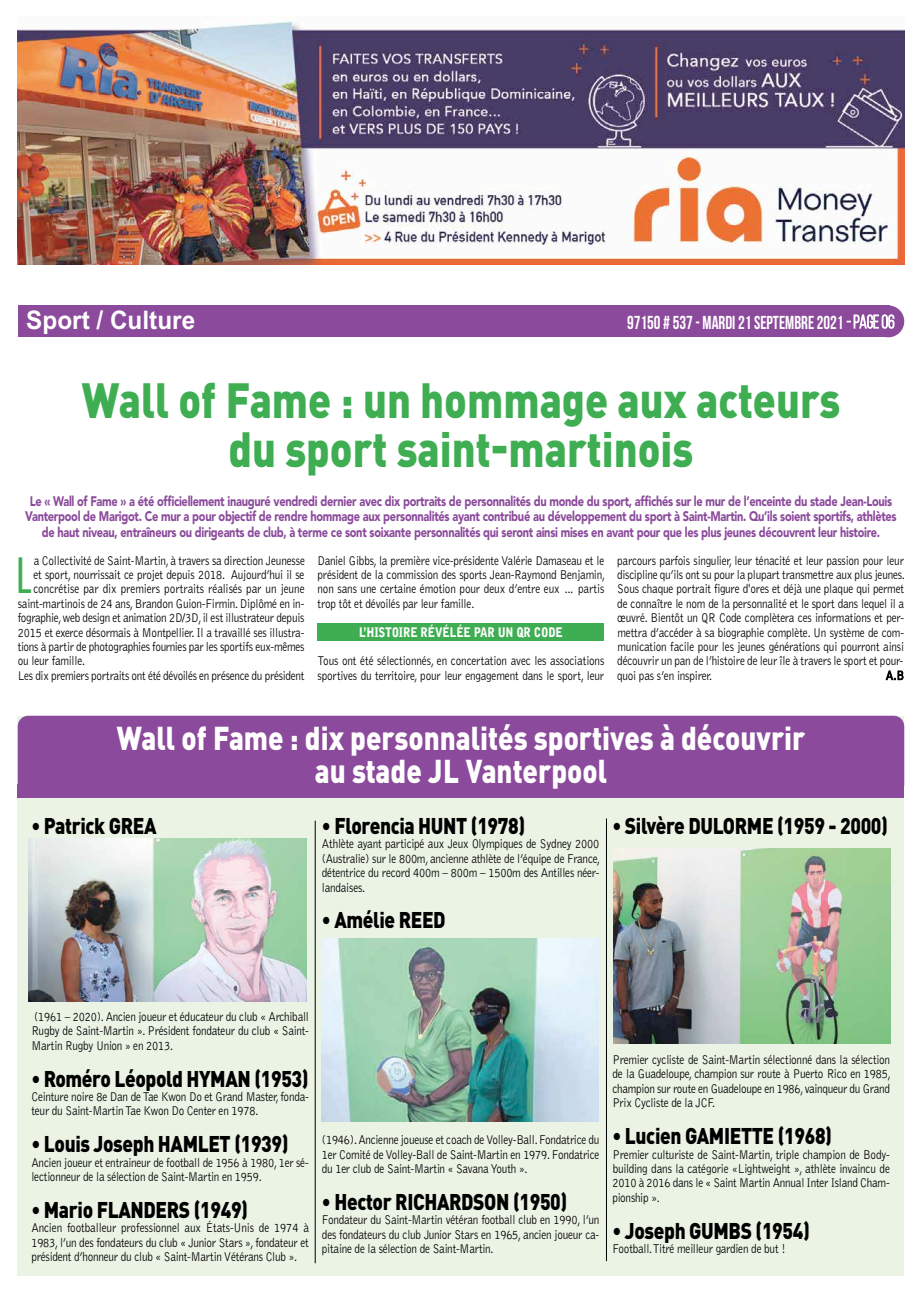
<style>
.page{position:relative;width:922px;height:1294px;background:#fff}
.page>*{position:absolute;margin:0;border:0;box-sizing:border-box;transform-origin:0 0}
.t1{font:900 48.75px/48.8px "DIN Pro";color:#3fae53;text-align:center;scale:.85 1}
.t2{font:47.38px "Futura";color:#3fae53;scale:.9 1}
.t3{font:900 32.62px/32.6px "DIN Pro";color:#fff;text-align:center;scale:.85 1}
.t4{font:700 25.62px "Arial";color:#fff;scale:.95 1}
.t5{font:900 22.5px "DIN Pro";letter-spacing:-.02em;color:#000;scale:.85 1}
.t6{font:700 18.75px "Bebas Neue";color:#fff;scale:.9 1}
.t7{font:900 13.75px/15.6px "Avenir";letter-spacing:-.025em;color:#8b4a9b;text-align:center;scale:.8 1}
.t8{font:300 13.12px/14.4px "Bell Gothic";letter-spacing:-.02em;color:#000;text-align:justify;scale:.85 1}
.t9{font:900 13.12px "Bell Gothic";letter-spacing:-.015em;color:#fff;scale:.85 1}
.s1{font-weight:400}
</style>
<div class="page">
<div style="left:18px;top:715px;width:886px;height:560px;background:#ebf3e5"></div>
<div style="left:317px;top:623px;width:286px;height:17px;background:#3fae53"></div>
<svg style="left:885px;top:670px;width:18px;height:10px"></svg>
<div style="left:18px;top:305px;width:871px;height:32px;background:#8b4a9b"></div>
<div style="left:872px;top:305px;width:32px;height:32px;background:#8b4a9b;border-radius:50%"></div>
<svg style="left:846px;top:314px;width:48px;height:15px"></svg>
<img style="left:18px;top:20px;width:886px;height:244px">
<img style="left:28px;top:838px;width:279px;height:163px">
<img style="left:322px;top:938px;width:276px;height:183px">
<img style="left:613px;top:848px;width:277px;height:195px">
<div style="left:18px;top:715px;width:886px;height:80px;background:#8b4a9b;border-radius:11px"></div>
<div style="left:18px;top:784px;width:886px;height:14px;background:#8b4a9b"></div>
<hr style="left:315px;top:820px;width:1px;height:443px;background:#000">
<hr style="left:606px;top:818px;width:1px;height:442px;background:#000">
<h3 class="t4" style="left:26px;top:303px;width:179px">Sport / Culture</h3>
<h3 class="t6" style="left:627px;top:312px;width:298px">97150 # 537- MARDI 21SEPTEMBRE2021 <span class="s1">-page06</span></h3>
<h1 class="t1" style="left:82px;top:369px;width:893px">Wall of Fame : un hommage aux acteurs du sport saint-martinois</h1>
<p class="t7" style="left:25px;top:492px;width:1090px">Le « Wall of Fame » a été officiellement inauguré vendredi dernier avec dix portraits de personnalités du monde du sport, affichés sur le mur de l’enceinte du stade Jean-Louis<br>Vanterpool de Marigot. Ce mur a pour objectif de rendre hommage aux personnalités ayant contribué au développement du sport à Saint-Martin. Qu’ils soient sportifs, athlètes de haut niveau, entraîneurs ou dirigeants de club, à terme ce sont soixante personnalités qui seront ainsi mises en avant pour que les plus jeunes découvrent leur histoire.</p>
<h2 class="t2" style="left:15px;top:545px;width:19px">L</h2>
<p class="t8" style="left:34px;top:553px;width:320px">a Collectivité de Saint-Martin, à travers sa direction Jeunesse</p>
<p class="t8" style="left:33px;top:568px;width:320px">et sport, nourrissait ce projet depuis 2018. Aujourd’hui il se</p>
<p class="t8" style="left:33px;top:582px;width:320px">concrétise par dix premiers portraits réalisés par un jeune</p>
<p class="t8" style="left:18px;top:596px;width:338px">saint-martinois de 24 ans, Brandon Guion-Firmin. Diplômé en in-</p>
<p class="t8" style="left:18px;top:611px;width:339px">fographie,web design et animation 2D/3D,il est illustrateur depuis</p>
<p class="t8" style="left:18px;top:625px;width:339px">2015 et exerce désormais à Montpellier. Il a travaillé ses illustra-</p>
<p class="t8" style="left:18px;top:639px;width:339px">tions à partir de photographies fournies par les sportifs eux-mêmes</p>
<p class="t8" style="left:18px;top:654px;width:81px">ou leur famille.</p>
<p class="t8" style="left:18px;top:668px;width:339px">Les dix premiers portraits ont été dévoilés en présence du président</p>
<p class="t8" style="left:317px;top:553px;width:340px">Daniel Gibbs, la première vice-présidente Valérie Damaseau et le président de la commission des sports Jean-Raymond Benjamin, non sans une certaine émotion pour deux d’entre eux … partis trop tôt et dévoilés par leur famille.</p>
<p class="t9" style="left:359px;top:624px;width:241px">L’HISTOIRE RÉVÉLÉE PAR UN QR CODE</p>
<p class="t8" style="left:317px;top:654px;width:339px">Tous ont été sélectionnés, en concertation avec les associations sportives du territoire, pour leur engagement dans le sport, leur</p>
<p class="t8" style="left:617px;top:553px;width:340px;text-align:left">parcours parfois singulier, leur ténacité et leur passion pour leur discipline qu’ils ont su pour la plupart transmettre aux plus jeunes.<br>Sous chaque portrait figure d'ores et déjà une plaque qui permet de connaître le nom de la personnalité et le sport dans lequel il a œuvré. Bientôt un QR Code complètera ces informations et per&shy;mettra d’accéder à sa biographie complète. Un système de com&shy;munication facile pour les jeunes générations qui pourront ainsi découvrir un pan de l’histoire de leur île à travers le sport et pour&shy;quoi pas s’en inspirer.</p>
<p class="t8" style="left:885px;top:668px;width:23px">A.B</p>
<h3 class="t3" style="left:117px;top:718px;width:811px">Wall of Fame : dix personnalités sportives à découvrir au stade JL Vanterpool</h3>
<h3 class="t5" style="left:31px;top:806px;width:149px">• Patrick GREA</h3>
<h3 class="t5" style="left:322px;top:806px;width:240px">• Florencia HUNT (1978)</h3>
<p class="t8" style="left:322px;top:837px;width:329px">Athlète ayant participé aux Jeux Olympiques de Sydney 2000 (Australie) sur le 800m, ancienne athlète de l’équipe de France, détentrice du record 400m – 800m – 1500m des Antilles néer&shy;landaises.</p>
<h3 class="t5" style="left:322px;top:900px;width:147px">• Amélie REED</h3>
<h3 class="t5" style="left:612px;top:806px;width:325px">• Silvère DULORME (1959 - 2000)</h3>
<p class="t8" style="left:31px;top:1009px;width:328px">(1961 – 2020). Ancien joueur et éducateur du club « Archiball Rugby de Saint-Martin ». Président fondateur du club « Saint-Martin Rugby Union » en 2013.</p>
<h3 class="t5" style="left:31px;top:1059px;width:328px">• Roméro Léopold HYMAN (1953)</h3>
<p class="t8" style="left:31px;top:1089px;width:328px">Ceinture noire 8e Dan de Tae Kwon Do et Grand Master, fonda&shy;teur du Saint-MartinTae Kwon Do Center en 1978.</p>
<h3 class="t5" style="left:31px;top:1124px;width:304px">• Louis Joseph HAMLET (1939)</h3>
<p class="t8" style="left:31px;top:1155px;width:328px">Ancien joueur et entraineur de football de 1956 à 1980, 1er sé&shy;lectionneur de la sélection de Saint-Martin en 1959.</p>
<h3 class="t5" style="left:31px;top:1190px;width:256px">• Mario FLANDERS (1949)</h3>
<p class="t8" style="left:31px;top:1220px;width:328px">Ancien footballeur professionnel aux États-Unis de 1974 à 1983, l’un des fondateurs du club « Junior Stars », fondateur et président d’honneur du club « Saint-Martin Vétérans Club ».</p>
<p class="t8" style="left:322px;top:1132px;width:328px">(1946).Ancienne joueuse et coach deVolley-Ball.Fondatrice du 1er Comité de Volley-Ball de Saint-Martin en 1979. Fondatrice du 1er club de Saint-Martin « Savana Youth ».</p>
<h3 class="t5" style="left:322px;top:1182px;width:290px">• Hector RICHARDSON (1950)</h3>
<p class="t8" style="left:322px;top:1212px;width:328px">Fondateur du Saint-Martin vétéran football club en 1990, l’un des fondateurs du club Junior Stars en 1965, ancien joueur ca&shy;pitaine de la sélection de Saint-Martin.</p>
<p class="t8" style="left:612px;top:1052px;width:329px">Premier cycliste de Saint-Martin sélectionné dans la sélection de la Guadeloupe, champion sur route à Puerto Rico en 1985, champion sur route en Guadeloupe en 1986,vainqueur du Grand Prix Cycliste de la JCF.</p>
<h3 class="t5" style="left:612px;top:1116px;width:260px">• Lucien GAMIETTE (1968)</h3>
<p class="t8" style="left:612px;top:1147px;width:328px">Premier culturiste de Saint-Martin, triple champion de Body&shy;building dans la catégorie «Lightweight », athlète invaincu de 2010 à 2016 dans le « Saint Martin Annual Inter Island Cham&shy;pionship ».</p>
<h3 class="t5" style="left:612px;top:1210px;width:234px">• Joseph GUMBS (1954)</h3>
<p class="t8" style="left:612px;top:1241px;width:205px">Football.Titré meilleur gardien de but !</p>
</div>
